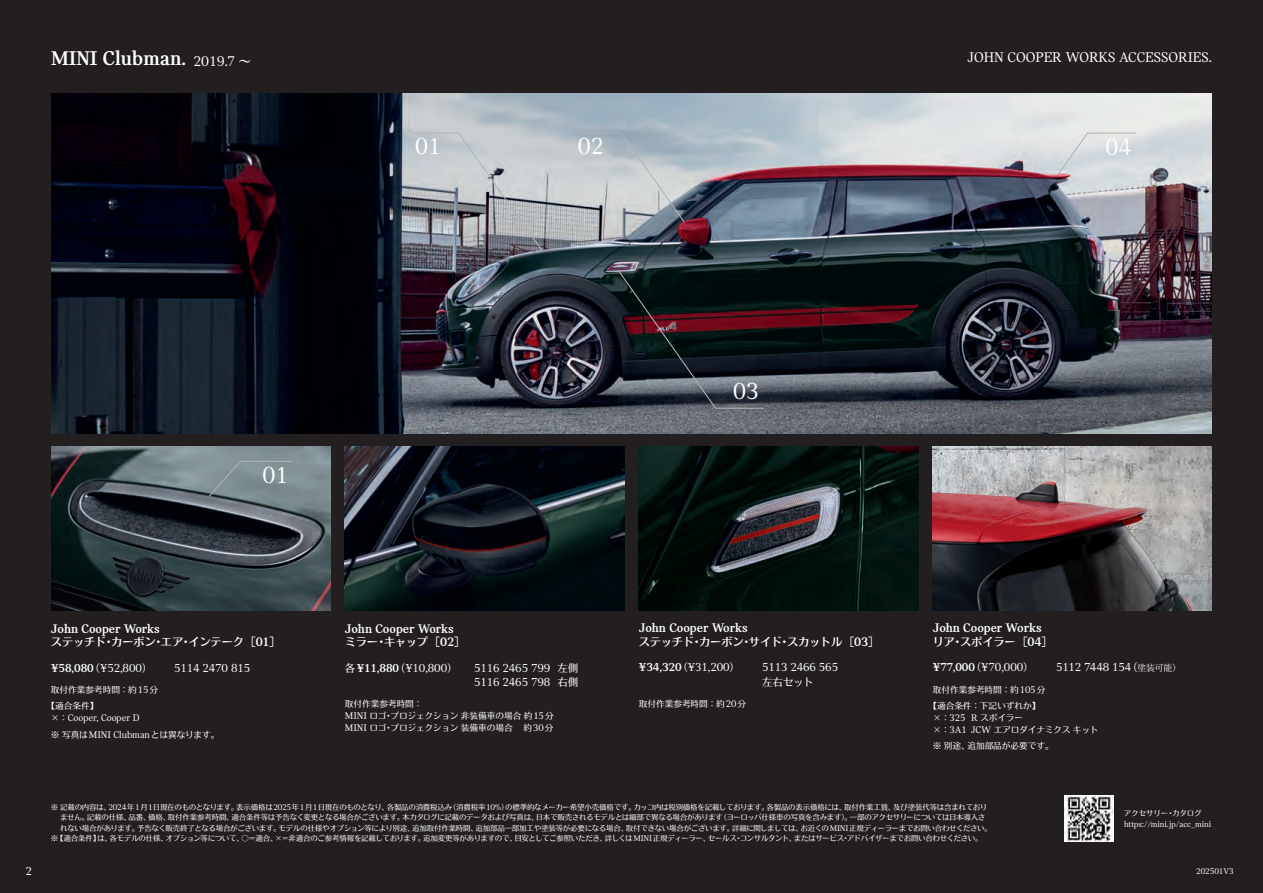
<style>
.page{position:relative;width:1263px;height:893px;background:#231f20}
.page>*{position:absolute;margin:0;border:0;box-sizing:border-box;transform-origin:0 0}
.t1{font:24.75px "MINI Serif";color:#fff}
.t2{font:700 21.3px "MINI Serif";color:#fff}
.t3{font:15px "MINI Serif";color:#fff}
.t4{font:700 13.2px "MINI Serif";letter-spacing:-.005em;color:#fff}
.t5{font:12.45px/14.2px "MINI Serif";letter-spacing:-.01em;color:#fff}
.t6{font:700 12.45px "MINI Serif";letter-spacing:-.005em;color:#fff}
.t7{font:11.25px "Motoya Aporo Std W4";letter-spacing:-.02em;color:#fff}
.t8{font:10.5px "Motoya Aporo Std W3";letter-spacing:-.02em;color:#fff}
.t9{font:10.2px "MINI Serif";letter-spacing:-.005em;color:#fff}
.t10{font:8.85px "MINI Serif";letter-spacing:-.005em;color:#fff}
.t11{font:8.7px/12px "Motoya Aporo Std W3";letter-spacing:-.01em;color:#fff}
.t12{font:7.5px "Motoya Aporo Std W3";letter-spacing:-.04em;color:#fff}
.s1{font-weight:400;font-size:15px}
.s2{font-family:"Motoya Aporo Std W3";font-weight:400;font-size:12.75px}
.s3{font-family:"MINI Serif";font-weight:700;font-size:13.2px}
.s4{font-family:"Motoya Aporo Std W3";font-weight:400;font-size:10.5px}
.s5{font-weight:400}
.s6{font-family:"MINI Serif";font-size:10.2px}
.s7{font-family:"Motoya Aporo Std W3";font-size:8.7px}
.s8{font-family:"Motoya Aporo Std W3";font-size:10.5px}
.s9{font-family:"Koz Min Pr 6 N";font-size:8.7px}
.s10{font-family:"MINI Serif";font-size:8.85px}
</style>
<div class="page">
<img style="left:345px;top:446px;width:279px;height:164px">
<img style="left:639px;top:446px;width:279px;height:164px">
<img style="left:51px;top:446px;width:279px;height:164px">
<img style="left:933px;top:446px;width:279px;height:164px">
<img style="left:51px;top:94px;width:1161px;height:340px">
<img style="left:1064px;top:795px;width:50px;height:47px">
<svg style="left:208px;top:460px;width:86px;height:38px;background:#809093"></svg>
<svg style="left:409px;top:132px;width:134px;height:119px;background:#abafb4"></svg>
<svg style="left:572px;top:132px;width:114px;height:91px;background:#b8c0c4"></svg>
<svg style="left:1056px;top:132px;width:81px;height:44px;background:#d8dcde"></svg>
<svg style="left:617px;top:269px;width:148px;height:140px;background:#242229"></svg>
<h2 class="t2" style="left:51px;top:47px;width:202px">MINI Clubman. <span class="s1">2019.7</span> <span class="s2">～</span></h2>
<h3 class="t3" style="left:967px;top:49px;width:246px">JOHN COOPER WORKS ACCESSORIES.</h3>
<h1 class="t1" style="left:415px;top:132px;width:27px">01</h1>
<h1 class="t1" style="left:578px;top:132px;width:27px">02</h1>
<h1 class="t1" style="left:1105px;top:133px;width:27px">04</h1>
<h1 class="t1" style="left:263px;top:462px;width:27px">01</h1>
<h1 class="t1" style="left:733px;top:378px;width:27px">03</h1>
<h3 class="t4" style="left:51px;top:621px;width:110px">John Cooper Works</h3>
<h3 class="t7" style="left:51px;top:635px;width:231px">ステッチド・カーボン・エア・インテーク ［<span class="s3">01</span>］</h3>
<h3 class="t6" style="left:51px;top:661px;width:103px">¥58,080<span class="s4">（</span><span class="s5">¥52,800</span><span class="s4">）</span></h3>
<h3 class="t5" style="left:174px;top:661px;width:77px">5114 2470 815</h3>
<p class="t11" style="left:47px;top:681px;width:113px;line-height:16.2px;text-indent:4px">取付作業参考時間：約<span class="s6">15</span>分【適合条件】</p>
<h3 class="t9" style="left:51px;top:712px;width:90px"><span class="s7">×：</span>Cooper, Cooper D</h3>
<p class="t11" style="left:51px;top:728px;width:170px">※ 写真は<span class="s6">MINI Clubman</span>とは異なります。</p>
<h3 class="t4" style="left:345px;top:621px;width:110px">John Cooper Works</h3>
<h3 class="t7" style="left:345px;top:635px;width:122px">ミラー・キャップ ［<span class="s3">02</span>］</h3>
<h3 class="t6" style="left:345px;top:661px;width:114px"><span class="s4">各</span>¥11,880<span class="s4">（</span><span class="s5">¥10,800</span><span class="s4">）</span></h3>
<h3 class="t5" style="left:474px;top:661px;width:106px">5116 2465 799 <span class="s8">左側<br></span>5116 2465 798 <span class="s8">右側</span></h3>
<p class="t11" style="left:345px;top:698px;width:210px">取付作業参考時間：<br><span class="s6">MINI</span> ロゴ・プロジェクション非装備車の場合約<span class="s6">15</span>分<br><span class="s6">MINI</span> ロゴ・プロジェクション装備車の場合 約<span class="s6">30</span>分</p>
<h3 class="t4" style="left:639px;top:621px;width:110px">John Cooper Works</h3>
<h3 class="t7" style="left:639px;top:634px;width:242px">ステッチド・カーボン・サイド・スカットル ［<span class="s3">03</span>］</h3>
<h3 class="t6" style="left:639px;top:660px;width:103px">¥34,320<span class="s4">（</span><span class="s5">¥31,200</span><span class="s4">）</span></h3>
<h3 class="t5" style="left:762px;top:660px;width:77px">5113 2466 565</h3>
<h3 class="t8" style="left:762px;top:675px;width:53px">左右セット</h3>
<p class="t11" style="left:639px;top:697px;width:109px">取付作業参考時間：約<span class="s6">20</span>分</p>
<h3 class="t4" style="left:933px;top:621px;width:110px">John Cooper Works</h3>
<h3 class="t7" style="left:933px;top:634px;width:122px">リア・スポイラー ［<span class="s3">04</span>］</h3>
<h3 class="t6" style="left:933px;top:660px;width:102px">¥77,000<span class="s4">（</span><span class="s5">¥70,000</span><span class="s4">）</span></h3>
<h3 class="t5" style="left:1056px;top:660px;width:126px">5112 7448 154<span class="s8">（</span><span class="s9">塗装可能）</span></h3>
<p class="t11" style="left:928px;top:681px;width:118px;line-height:16.2px;text-align:center">取付作業参考時間：約<span class="s6">105</span>分【適合条件：下記いずれか】</p>
<p class="t11" style="left:933px;top:711px;width:167px">×：<span class="s6">325 R</span> スポイラー<br>×：<span class="s6">3A1 JCW</span> エアロダイナミクスキット</p>
<p class="t11" style="left:933px;top:739px;width:122px">※ 別途、追加部品が必要です。</p>
<h3 class="t5" style="left:26px;top:864px;width:8px">2</h3>
<p class="t12" style="left:51px;top:802px;width:938px">※ 記載の内容は、<span class="s10">2024</span>年<span class="s10">1</span>月<span class="s10">1</span>日現在のものとなります。表示価格は<span class="s10">2025</span>年<span class="s10">1</span>月<span class="s10">1</span>日現在のものとなり、各製品の消費税込み（消費税率<span class="s10">10%</span>）の標準的なメーカー希望小売価格です。カッコ内は税別価格を記載しております。各製品の表示価格には、取付作業工賃、及び塗装代等は含まれており</p>
<p class="t12" style="left:60px;top:812px;width:927px">ません。記載の仕様、品番、価格、取付作業参考時間、適合条件等は予告なく変更となる場合がございます。本カタログに記載のデータおよび写真は、日本で販売されるモデルとは細部で異なる場合があります（ヨーロッパ仕様車の写真を含みます）。一部のアクセサリーについては日本導入さ</p>
<p class="t12" style="left:60px;top:823px;width:933px">れない場合があります。予告なく販売終了となる場合がございます。モデルの仕様やオプション等により別途、追加取付作業時間、追加部品一部加工や塗装等が必要になる場合、取付できない場合がございます。詳細に関しましては、お近くの<span class="s10">MINI</span>正規ディーラーまでお問い合わせください。</p>
<p class="t12" style="left:51px;top:833px;width:933px">※【適合条件】は、各モデルの仕様、オプション等について、〇＝適合、×＝非適合のご参考情報を記載しております。追加変更等がありますので、目安としてご参照いただき、詳しくは<span class="s10">MINI</span>正規ディーラー、セールス・コンサルタント、またはサービス・アドバイザーまでお問い合わせください。</p>
<p class="t12" style="left:1124px;top:808px;width:79px">アクセサリー・カタログ</p>
<p class="t10" style="left:1124px;top:819px;width:89px">https://mini.jp/acc_mini</p>
<p class="t10" style="left:1196px;top:866px;width:39px">202501V3</p>
</div>
